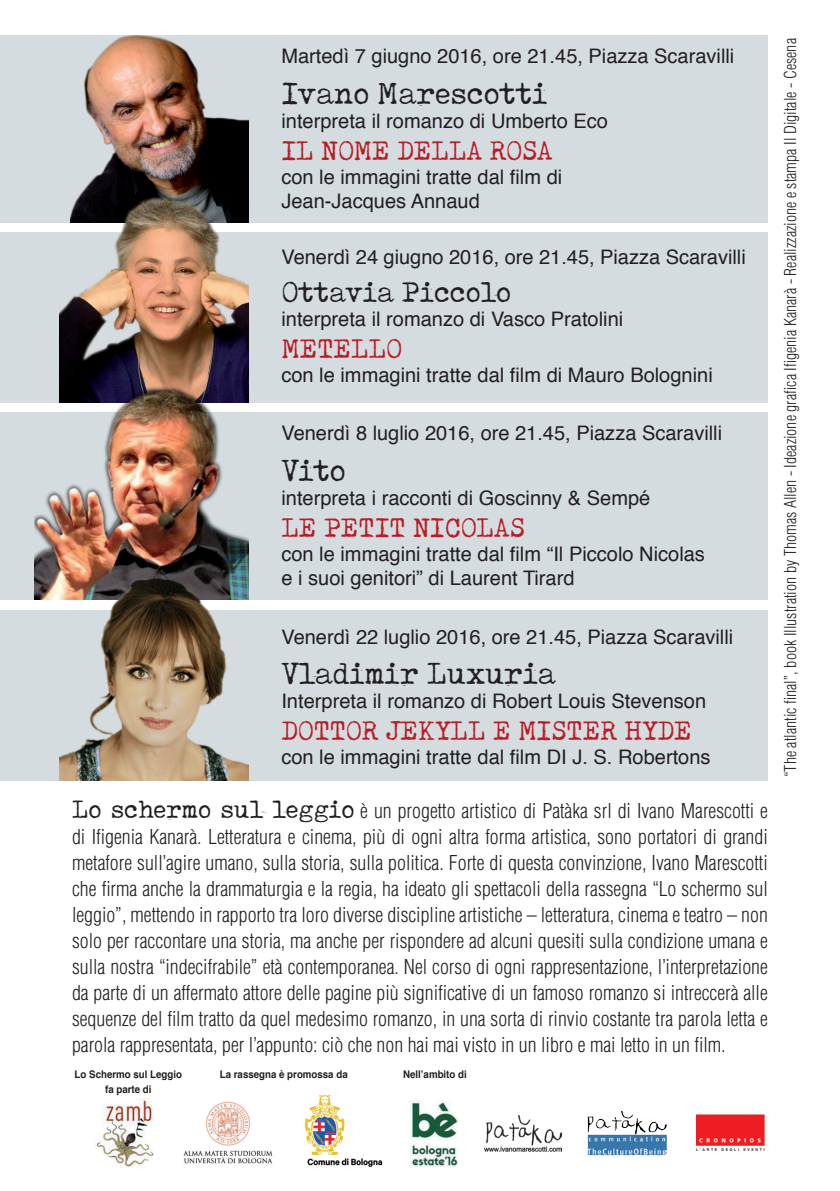
<style>
.page{position:relative;width:840px;height:1191px;background:#fff}
.page>*{position:absolute;margin:0;border:0;box-sizing:border-box;transform-origin:0 0}
.t1{font:34px "Tox Typewriter";color:#231f20}
.t2{font:32px "Tox Typewriter";color:#231f20}
.t3{font:30px "Tox Typewriter";color:#bb1b25}
.t4{font:300 condensed 20px/26px "Helvetica";color:#231f20;text-align:justify}
.t5{font:20px "Helvetica";color:#231f20}
.t6{font:300 condensed 16px "Helvetica";color:#231f20}
.t7{font:700 10.6px "Helvetica";color:#231f20;scale:.92 1}
.t8{font:700 3.8px "Helvetica";letter-spacing:.48em;color:#231f20;scale:.92 1}
.s1{font-family:"Tox Typewriter";font-weight:400;font-stretch:normal;font-size:28px}
</style>
<div class="page">
<div style="left:0;top:610px;width:767px;height:170px;background:#d4dcdf"></div>
<div style="left:0;top:35px;width:767px;height:187px;background:#d4dcdf"></div>
<div style="left:0;top:232px;width:767px;height:171px;background:#d4dcdf"></div>
<div style="left:0;top:413px;width:767px;height:187px;background:#d4dcdf"></div>
<img style="left:78px;top:35px;width:170px;height:162px">
<img style="left:59px;top:197px;width:189px;height:183px">
<img style="left:34px;top:380px;width:214px;height:220px">
<img style="left:59px;top:573px;width:189px;height:207px">
<img style="left:410px;top:1100px;width:48px;height:66px">
<img style="left:95px;top:1098px;width:58px;height:69px">
<img style="left:696px;top:1115px;width:68px;height:30px">
<img style="left:484px;top:1115px;width:77px;height:37px">
<img style="left:587px;top:1110px;width:58px;height:24px">
<img style="left:304px;top:1094px;width:79px;height:73px">
<img style="left:183px;top:1101px;width:90px;height:63px">
<p class="t5" style="left:281px;top:40px;width:454px">Martedì 7 giugno 2016, ore 21.45, Piazza Scaravilli</p>
<p class="t1" style="left:281px;top:75px;width:267px">Ivano Marescotti</p>
<p class="t5" style="left:281px;top:105px;width:328px">interpreta il romanzo di Umberto Eco</p>
<p class="t3" style="left:281px;top:135px;width:273px">IL NOME DELLA ROSA</p>
<p class="t5" style="left:281px;top:161px;width:282px">con le immagini tratte dal film di</p>
<p class="t5" style="left:281px;top:185px;width:200px">Jean-Jacques Annaud</p>
<p class="t5" style="left:281px;top:241px;width:465px">Venerdì 24 giugno 2016, ore 21.45, Piazza Scaravilli</p>
<p class="t2" style="left:281px;top:275px;width:231px">Ottavia Piccolo</p>
<p class="t5" style="left:281px;top:304px;width:343px">interpreta il romanzo di Vasco Pratolini</p>
<p class="t3" style="left:281px;top:333px;width:122px">METELLO</p>
<p class="t5" style="left:281px;top:360px;width:432px">con le immagini tratte dal film di Mauro Bolognini</p>
<p class="t5" style="left:281px;top:418px;width:442px">Venerdì 8 luglio 2016, ore 21.45, Piazza Scaravilli</p>
<p class="t1" style="left:281px;top:453px;width:66px">Vito</p>
<p class="t5" style="left:281px;top:483px;width:370px">interpreta i racconti di Goscinny &amp; Sempé</p>
<p class="t3" style="left:281px;top:512px;width:245px">LE PETIT NICOLAS</p>
<p class="t5" style="left:281px;top:539px;width:425px">con le immagini tratte dal film “Il Piccolo Nicolas</p>
<p class="t5" style="left:281px;top:563px;width:294px">e i suoi genitori” di Laurent Tirard</p>
<p class="t5" style="left:281px;top:621px;width:453px">Venerdì 22 luglio 2016, ore 21.45, Piazza Scaravilli</p>
<p class="t1" style="left:281px;top:655px;width:276px">Vladimir Luxuria</p>
<p class="t5" style="left:281px;top:686px;width:426px">Interpreta il romanzo di Robert Louis Stevenson</p>
<p class="t3" style="left:281px;top:715px;width:412px">DOTTOR JEKYLL E MISTER HYDE</p>
<p class="t5" style="left:281px;top:742px;width:430px">con le immagini tratte dal film DI J. S. Robertons</p>
<p class="t4" style="left:72px;top:797px;width:697px"><span class="s1">Lo schermo sul leggio</span> è un progetto artistico di Patàka srl di Ivano Marescotti e di Ifigenia Kanarà. Letteratura e cinema, più di ogni altra forma artistica, sono portatori di grandi metafore sull’agire umano, sulla storia, sulla politica. Forte di questa convinzione, Ivano Marescotti che firma anche la drammaturgia e la regia, ha ideato gli spettacoli della rassegna “Lo schermo sul leggio”, mettendo in rapporto tra loro diverse discipline artistiche – letteratura, cinema e teatro – non solo per raccontare una storia, ma anche per rispondere ad alcuni quesiti sulla condizione umana e sulla nostra “indecifrabile” età contemporanea. Nel corso di ogni rappresentazione, l’interpretazione da parte di un affermato attore delle pagine più significative di un famoso romanzo si intreccerà alle sequenze del film tratto da quel medesimo romanzo, in una sorta di rinvio costante tra parola letta e parola rappresentata, per l’appunto: ciò che non hai mai visto in un libro e mai letto in un film.</p>
<p class="t7" style="left:75px;top:1066px;width:118px">Lo Schermo sul Leggio</p>
<p class="t7" style="left:105px;top:1080px;width:52px">fa parte di</p>
<p class="t7" style="left:220px;top:1066px;width:140px">La rassegna è promossa da</p>
<p class="t7" style="left:403px;top:1066px;width:71px">Nell’ambito di</p>
<p class="t6" style="left:779px;top:777px;width:740px;rotate:-90deg">“The atlantic final”, book Illustration by Thomas Allen - Ideazione grafica Ifigenia Kanarà - Realizzazione e stampa Il Digitale - Cesena</p>
<p class="t8" style="left:695px;top:1146px;width:76px">L’ARTE DEGLI EVENTI</p>
</div>
